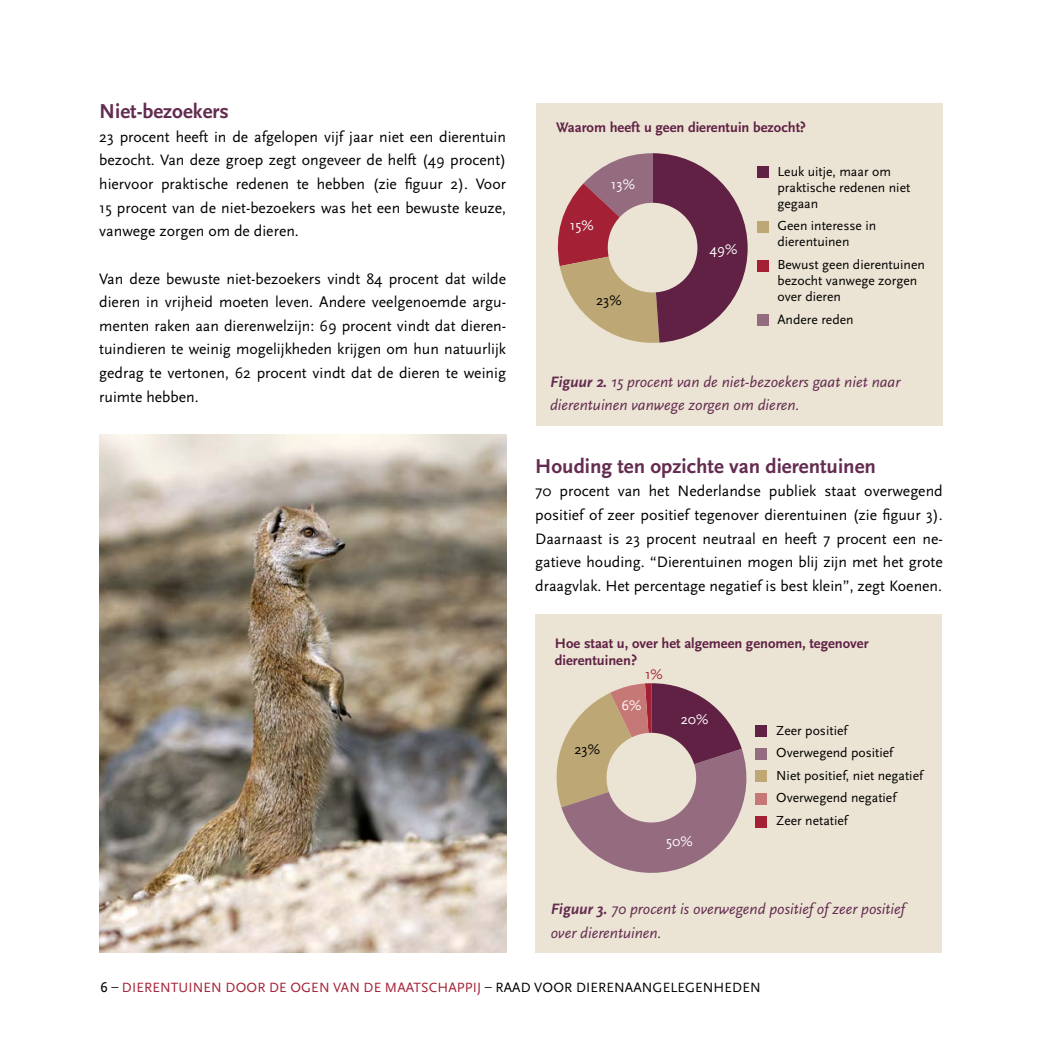
<style>
.page{position:relative;width:1042px;height:1042px;background:#fff}
.page>*{position:absolute;margin:0;border:0;box-sizing:border-box;transform-origin:0 0}
.H3_Alineakop{font:700 21px "Scala Sans Pro";color:#632c50}
.P-Platte_tekst{font:15.75px/23.6px "Scala Sans Pro";color:#000;text-align:justify}
.t1{font:italic 15.75px/23.6px "Scala Sans Pro";color:#632c50}
.t2{font:14.53px/17.3px "Scala Sans Pro Bold 4";color:#602145}
.t3{font:14.53px "Scala Sans Pro Bold 3";color:#602145}
.t4{font:14.53px "Scala Sans Pro Regular 3";color:#fff}
.t5{font:14.53px "Scala Sans Pro Regular 4";color:#fff}
.t6{font:14.53px "Scala Sans Pro Regular 3";color:#000}
.t7{font:14.53px "Scala Sans Pro Regular 4";color:#000}
.t8{font:14.53px "Scala Sans Pro Regular 4";color:#a42135}
.t9{font:14px "Scala Sans Pro";letter-spacing:.01em;color:#a42035}
.t10{font:13.65px/16.1px "Scala Sans Pro Regular 3";color:#000}
.t11{font:13.65px/22.6px "Scala Sans Pro Regular 4";color:#000}
.s1{font-weight:700}
.s2{font-size:14.88px;color:#000}
.s3{color:#000}
</style>
<div class="page">
<div style="left:535px;top:614px;width:407px;height:338px;background:#ebe3d3"></div>
<div style="left:536px;top:103px;width:407px;height:322px;background:#ebe3d3"></div>
<div style="left:757px;top:167px;width:11px;height:11px;background:#602145"></div>
<div style="left:757px;top:221px;width:11px;height:11px;background:#bda875"></div>
<div style="left:757px;top:260px;width:11px;height:11px;background:#a42135"></div>
<div style="left:757px;top:315px;width:11px;height:11px;background:#956b80"></div>
<svg style="left:557px;top:153px;width:190px;height:190px"></svg>
<div style="left:608px;top:203px;width:89px;height:89px;background:#ebe3d3;border-radius:50%"></div>
<div style="left:756px;top:726px;width:11px;height:11px;background:#602145"></div>
<div style="left:756px;top:748px;width:11px;height:12px;background:#956b80"></div>
<div style="left:756px;top:771px;width:11px;height:11px;background:#bda875"></div>
<div style="left:756px;top:793px;width:11px;height:12px;background:#c67876"></div>
<div style="left:756px;top:816px;width:11px;height:11px;background:#a42135"></div>
<svg style="left:556px;top:683px;width:202px;height:190px"></svg>
<div style="left:606px;top:733px;width:90px;height:89px;background:#ebe3d3;border-radius:50%"></div>
<img style="left:99px;top:434px;width:407px;height:518px">
<p class="H3_Alineakop" style="left:99px;top:97px;width:131px">Niet-bezoekers</p>
<p class="P-Platte_tekst" style="left:99px;top:124px;width:408px">23 procent heeft in de afgelopen vijf jaar niet een dierentuin bezocht. Van deze groep zegt ongeveer de helft (49 procent) hiervoor praktische redenen te hebben (zie figuur 2). Voor 15 procent van de niet-bezoekers was het een bewuste keuze, vanwege zorgen om de dieren.</p>
<p class="P-Platte_tekst" style="left:99px;top:266px;width:408px">Van deze bewuste niet-bezoekers vindt 84 procent dat wilde dieren in vrijheid moeten leven. Andere veelgenoemde argu&shy;menten raken aan dierenwelzijn: 69 procent vindt dat dieren&shy;tuindieren te weinig mogelijkheden krijgen om hun natuurlijk gedrag te vertonen, 62 procent vindt dat de dieren te weinig ruimte hebben.</p>
<p class="t3" style="left:556px;top:119px;width:251px">Waarom heeft u geen dierentuin bezocht?</p>
<p class="t10" style="left:777px;top:162px;width:134px">Leuk uitje, maar om praktische redenen niet gegaan</p>
<p class="t10" style="left:777px;top:217px;width:100px">Geen interesse in dierentuinen</p>
<p class="t10" style="left:777px;top:256px;width:149px">Bewust geen dierentuinen bezocht vanwege zorgen over dieren</p>
<p class="t10" style="left:777px;top:311px;width:78px">Andere reden</p>
<p class="t4" style="left:611px;top:174px;width:26px">13%</p>
<p class="t4" style="left:570px;top:216px;width:25px">15%</p>
<p class="t4" style="left:709px;top:239px;width:29px">49%</p>
<p class="t6" style="left:596px;top:291px;width:27px">23%</p>
<p class="t1" style="left:550px;top:369px;width:351px"><span class="s1">Figuur 2.</span> 15 procent van de niet-bezoekers gaat niet naar dierentuinen vanwege zorgen om dieren.</p>
<p class="H3_Alineakop" style="left:535px;top:451px;width:342px">Houding ten opzichte van dierentuinen</p>
<p class="P-Platte_tekst" style="left:535px;top:478px;width:409px">70 procent van het Nederlandse publiek staat overwegend positief of zeer positief tegenover dierentuinen (zie figuur 3).<br>Daarnaast is 23 procent neutraal en heeft 7 procent een ne&shy;gatieve houding. “Dierentuinen mogen blij zijn met het grote draagvlak. Het percentage negatief is best klein”, zegt Koenen.</p>
<p class="t2" style="left:555px;top:634px;width:315px">Hoe staat u, over het algemeen genomen, tegenover dierentuinen?</p>
<p class="t8" style="left:645px;top:665px;width:19px">1%</p>
<p class="t7" style="left:574px;top:739px;width:27px">23%</p>
<p class="t5" style="left:621px;top:695px;width:22px">6%</p>
<p class="t5" style="left:681px;top:709px;width:29px">20%</p>
<p class="t5" style="left:666px;top:831px;width:28px">50%</p>
<p class="t11" style="left:776px;top:718px;width:148px">Zeer positief<br>Overwegend positief<br>Niet positief, niet negatief<br>Overwegend negatief<br>Zeer netatief</p>
<p class="t1" style="left:551px;top:896px;width:356px"><span class="s1">Figuur 3.</span> 70 procent is overwegend positief of zeer positief over dierentuinen.</p>
<p class="t9" style="left:100px;top:978px;width:662px"><span class="s2">6</span> <span class="s3">–</span> DIERENTUINEN DOOR DE OGEN VAN DE MAATSCHAPPIJ <span class="s3">– RAAD VOOR DIERENAANGELEGENHEDEN</span></p>
</div>
